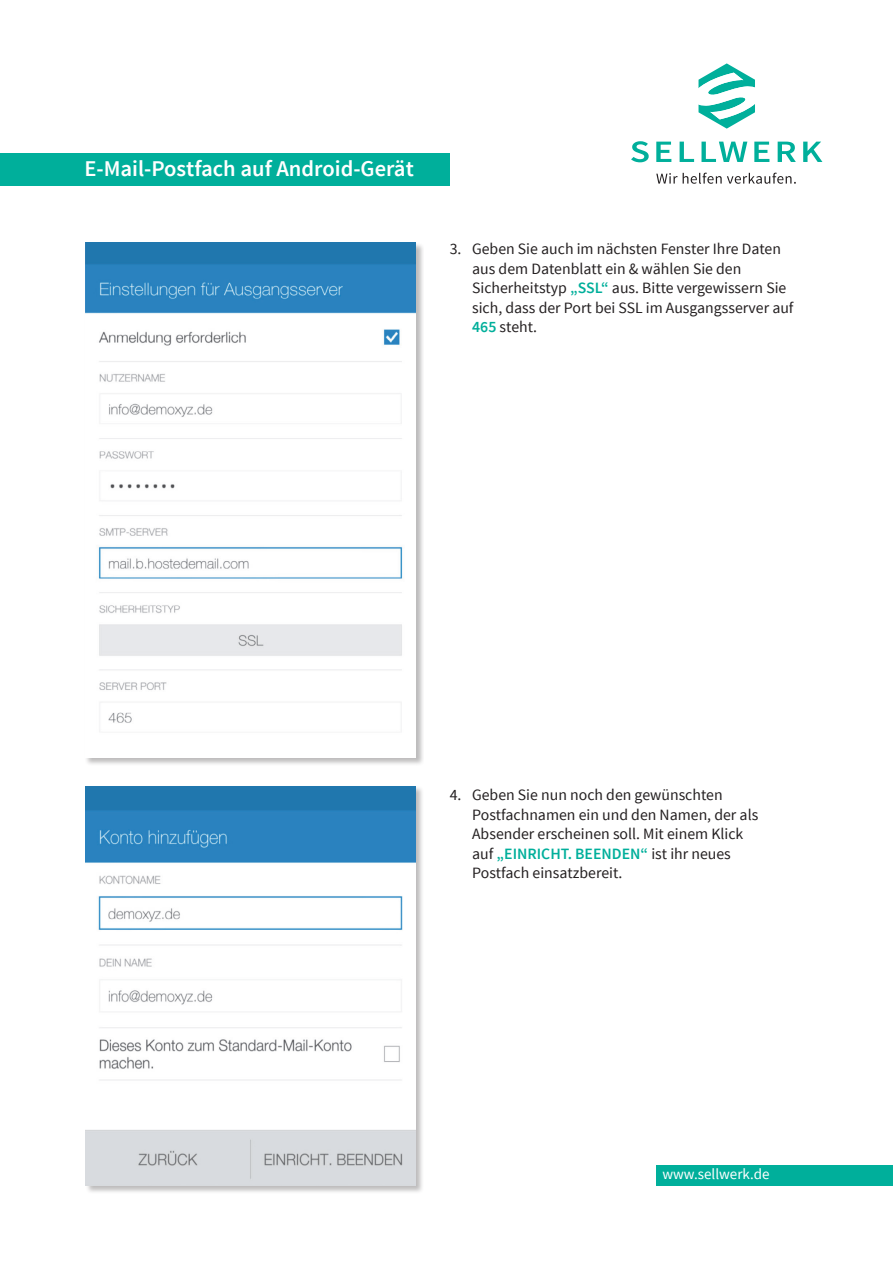
<style>
.page{position:relative;width:893px;height:1263px;background:#fff}
.page>*{position:absolute;margin:0;border:0;box-sizing:border-box;transform-origin:0 0}
.t1{font:600 22.5px "Source Sans Pro";color:#fff}
.t2{font:15.75px/19.5px "Source Sans Pro";color:#231f20}
.t3{font:15px "Source Sans Pro";color:#fff}
.s1{font-weight:600;color:#00af9b}
</style>
<div class="page">
<svg style="left:698px;top:63px;width:57px;height:66px"></svg>
<svg style="left:631px;top:141px;width:18px;height:21px"></svg>
<svg style="left:656px;top:142px;width:15px;height:20px"></svg>
<svg style="left:680px;top:142px;width:14px;height:20px"></svg>
<svg style="left:701px;top:142px;width:46px;height:20px"></svg>
<svg style="left:754px;top:142px;width:15px;height:20px"></svg>
<svg style="left:778px;top:142px;width:18px;height:20px"></svg>
<svg style="left:803px;top:142px;width:19px;height:20px"></svg>
<svg style="left:656px;top:173px;width:140px;height:11px"></svg>
<div style="left:656px;top:1165px;width:237px;height:20px;background:#00af9b"></div>
<div style="left:0;top:153px;width:450px;height:32px;background:#00af9b"></div>
<div style="left:85px;top:242px;width:339px;height:525px;background:#231f20;opacity:.3"></div>
<img style="left:85px;top:242px;width:331px;height:516px">
<div style="left:85px;top:785px;width:339px;height:409px;background:#231f20;opacity:.3"></div>
<img style="left:85px;top:786px;width:330px;height:399px">
<h1 class="t1" style="left:84px;top:154px;width:331px">E-Mail-Postfach auf Android-Gerät</h1>
<p class="t2" style="left:472px;top:239px;width:323px;text-indent:-23px">3. Geben Sie auch im nächsten Fenster Ihre Daten aus dem Datenblatt ein &amp; wählen Sie den Sicherheitstyp <span class="s1">„SSL“</span> aus. Bitte vergewissern Sie sich, dass der Port bei SSL im Ausgangsserver auf <span class="s1">465</span> steht.</p>
<p class="t2" style="left:472px;top:785px;width:288px;text-indent:-23px">4. Geben Sie nun noch den gewünschten Postfachnamen ein und den Namen, der als Absender erscheinen soll. Mit einem Klick auf <span class="s1">„EINRICHT. BEENDEN“</span> ist ihr neues Postfach einsatzbereit.</p>
<p class="t3" style="left:662px;top:1164px;width:109px">www.sellwerk.de</p>
</div>
